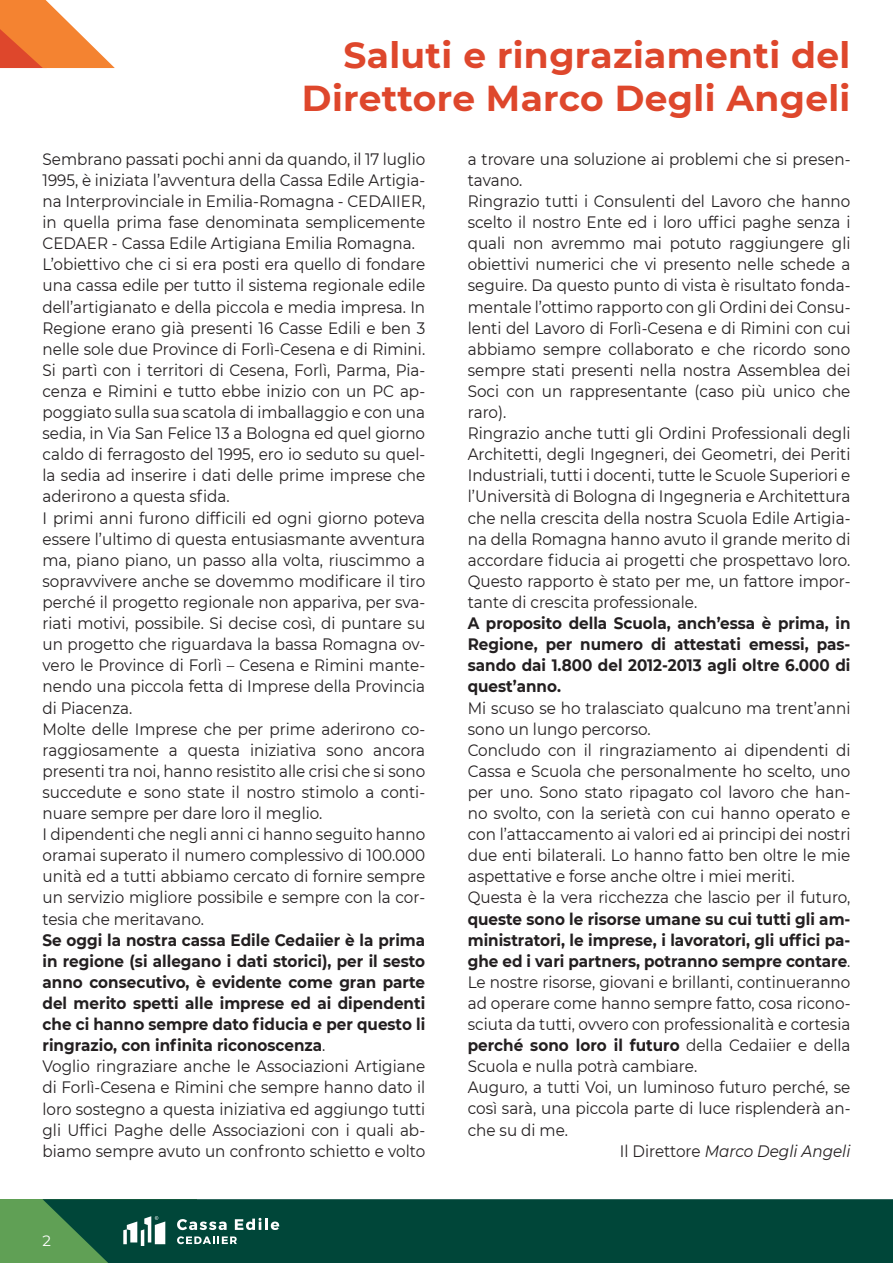
<style>
.page{position:relative;width:893px;height:1263px;background:#fff}
.page>*{position:absolute;margin:0;border:0;box-sizing:border-box;transform-origin:0 0}
.t1{font:700 36px/42.5px "Montserrat";letter-spacing:.01em;color:#de472c;text-align:right}
.t2{font:16.5px/21.1px "Montserrat";color:#231f20;scale:.92 1}
.t3{font:700 16.5px/21.1px "Montserrat";color:#231f20;scale:.92 1}
.t4{font:italic 16.5px "Montserrat";color:#231f20;scale:.92 1}
.t5{font:15px "Montserrat";color:#fff}
.s1{font-weight:400}
.s2{font-style:normal}
</style>
<div class="page">
<div style="left:0;top:1199px;width:197px;height:64px;background:#60a055"></div>
<div style="left:43px;top:1199px;width:850px;height:64px;background:#004639"></div>
<svg style="left:177px;top:1219px;width:50px;height:11px"></svg>
<svg style="left:235px;top:1218px;width:44px;height:12px"></svg>
<svg style="left:177px;top:1236px;width:60px;height:8px"></svg>
<svg style="left:123px;top:1216px;width:42px;height:30px"></svg>
<svg style="left:0;top:0;width:115px;height:68px"></svg>
<h1 class="t1" style="left:302px;top:32px;width:550px">Saluti e ringraziamenti del<br>Direttore Marco Degli Angeli</h1>
<p class="t2" style="left:43px;top:148px;width:418px">Sembrano passati pochi anni da quando, il 17 luglio 1995, è iniziata l’avventura della Cassa Edile Artigia&shy;na Interprovinciale in Emilia-Romagna - CEDAIIER, in quella prima fase denominata semplicemente CEDAER - Cassa Edile Artigiana Emilia Romagna.<br>L’obiettivo che ci si era posti era quello di fondare una cassa edile per tutto il sistema regionale edile dell’artigianato e della piccola e media impresa. In Regione erano già presenti 16 Casse Edili e ben 3 nelle sole due Province di Forlì-Cesena e di Rimini.<br>Si partì con i territori di Cesena, Forlì, Parma, Pia&shy;cenza e Rimini e tutto ebbe inizio con un PC ap&shy;poggiato sulla sua scatola di imballaggio e con una sedia, in Via San Felice 13 a Bologna ed quel giorno caldo di ferragosto del 1995, ero io seduto su quel&shy;la sedia ad inserire i dati delle prime imprese che aderirono a questa sfida.<br>I primi anni furono difficili ed ogni giorno poteva essere l’ultimo di questa entusiasmante avventura ma, piano piano, un passo alla volta, riuscimmo a sopravvivere anche se dovemmo modificare il tiro perché il progetto regionale non appariva, per sva&shy;riati motivi, possibile. Si decise così, di puntare su un progetto che riguardava la bassa Romagna ov&shy;vero le Province di Forlì – Cesena e Rimini mante&shy;nendo una piccola fetta di Imprese della Provincia di Piacenza.<br>Molte delle Imprese che per prime aderirono co&shy;raggiosamente a questa iniziativa sono ancora presenti tra noi, hanno resistito alle crisi che si sono succedute e sono state il nostro stimolo a conti&shy;nuare sempre per dare loro il meglio.<br>I dipendenti che negli anni ci hanno seguito hanno oramai superato il numero complessivo di 100.000 unità ed a tutti abbiamo cercato di fornire sempre un servizio migliore possibile e sempre con la cor&shy;tesia che meritavano.</p>
<p class="t3" style="left:43px;top:928px;width:417px">Se oggi la nostra cassa Edile Cedaiier è la prima in regione (si allegano i dati storici), per il sesto anno consecutivo, è evidente come gran parte del merito spetti alle imprese ed ai dipendenti che ci hanno sempre dato fiducia e per questo li ringrazio, con infinita riconoscenza<span class="s1">.<br>Voglio ringraziare anche le Associazioni Artigiane di Forlì-Cesena e Rimini che sempre hanno dato il loro sostegno a questa iniziativa ed aggiungo tutti gli Uffici Paghe delle Associazioni con i quali ab&shy;biamo sempre avuto un confronto schietto e volto</span></p>
<p class="t5" style="left:43px;top:1230px;width:10px">2</p>
<p class="t2" style="left:468px;top:148px;width:418px">a trovare una soluzione ai problemi che si presen&shy;tavano.<br>Ringrazio tutti i Consulenti del Lavoro che hanno scelto il nostro Ente ed i loro uffici paghe senza i quali non avremmo mai potuto raggiungere gli obiettivi numerici che vi presento nelle schede a seguire. Da questo punto di vista è risultato fonda&shy;mentale l’ottimo rapporto con gli Ordini dei Consu&shy;lenti del Lavoro di Forlì-Cesena e di Rimini con cui abbiamo sempre collaborato e che ricordo sono sempre stati presenti nella nostra Assemblea dei Soci con un rappresentante (caso più unico che raro).<br>Ringrazio anche tutti gli Ordini Professionali degli Architetti, degli Ingegneri, dei Geometri, dei Periti Industriali, tutti i docenti, tutte le Scuole Superiori e l’Università di Bologna di Ingegneria e Architettura che nella crescita della nostra Scuola Edile Artigia&shy;na della Romagna hanno avuto il grande merito di accordare fiducia ai progetti che prospettavo loro.<br>Questo rapporto è stato per me, un fattore impor&shy;tante di crescita professionale.</p>
<p class="t3" style="left:468px;top:612px;width:417px;text-align:justify">A proposito della Scuola, anch’essa è prima, in Regione, per numero di attestati emessi, pas&shy;sando dai 1.800 del 2012-2013 agli oltre 6.000 di quest’anno.</p>
<p class="t2" style="left:468px;top:696px;width:417px">Mi scuso se ho tralasciato qualcuno ma trent’anni sono un lungo percorso.<br>Concludo con il ringraziamento ai dipendenti di Cassa e Scuola che personalmente ho scelto, uno per uno. Sono stato ripagato col lavoro che han&shy;no svolto, con la serietà con cui hanno operato e con l’attaccamento ai valori ed ai principi dei nostri due enti bilaterali. Lo hanno fatto ben oltre le mie aspettative e forse anche oltre i miei meriti.<br>Questa è la vera ricchezza che lascio per il futuro,</p>
<p class="t3" style="left:468px;top:907px;width:417px">queste sono le risorse umane su cui tutti gli am-</p>
<p class="t3" style="left:468px;top:928px;width:417px">ministratori, le imprese, i lavoratori, gli uffici pa-</p>
<p class="t3" style="left:468px;top:949px;width:417px">ghe ed i vari partners, potranno sempre contare<span class="s1">.</span></p>
<p class="t2" style="left:468px;top:971px;width:417px">Le nostre risorse, giovani e brillanti, continueranno</p>
<p class="t2" style="left:468px;top:992px;width:417px">ad operare come hanno sempre fatto, cosa ricono-</p>
<p class="t2" style="left:468px;top:1013px;width:417px">sciuta da tutti, ovvero con professionalità e cortesia</p>
<p class="t3" style="left:468px;top:1034px;width:417px">perché sono loro il futuro <span class="s1">della Cedaiier e della</span></p>
<p class="t2" style="left:468px;top:1055px;width:251px">Scuola e nulla potrà cambiare.</p>
<p class="t2" style="left:468px;top:1076px;width:417px">Auguro, a tutti Voi, un luminoso futuro perché, se</p>
<p class="t2" style="left:468px;top:1097px;width:417px">così sarà, una piccola parte di luce risplenderà an-</p>
<p class="t2" style="left:468px;top:1118px;width:111px">che su di me.</p>
<p class="t4" style="left:620px;top:1139px;width:252px"><span class="s2">Il Direttore</span> Marco Degli Angeli</p>
</div>
